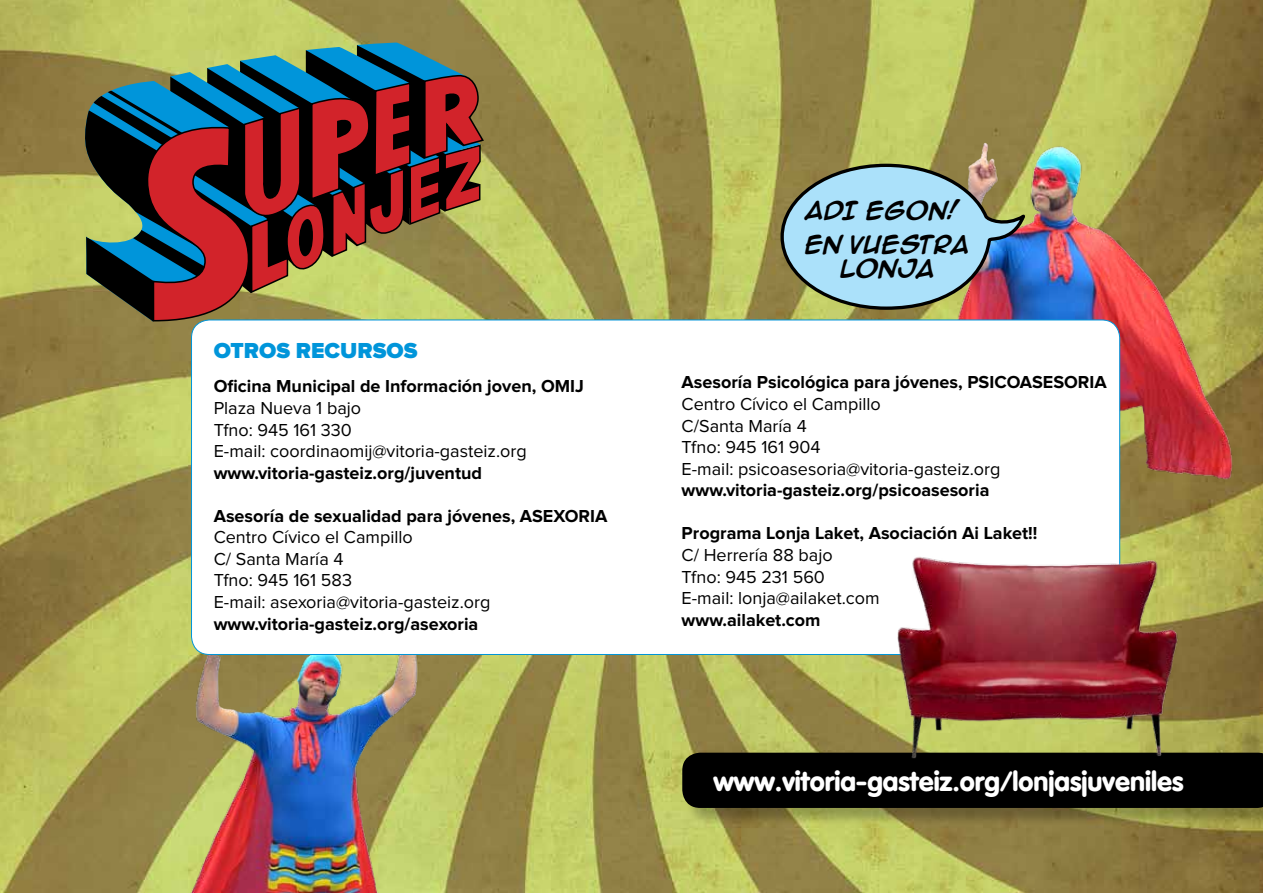
<style>
.page{position:relative;width:1263px;height:893px;background:#fff}
.page>*{position:absolute;margin:0;border:0;box-sizing:border-box;transform-origin:0 0}
.t1{font:900 27px "VAG Rounded";color:#fff}
.t2{font:900 22.5px "Proxima Nova";color:#0095da}
.t3{font:700 20.55px/33.5px "Anime Ace";letter-spacing:-.01em;color:#000}
.t4{font:18px/21.6px "Proxima Nova";color:#000}
.t5{font:700 18px "Proxima Nova";color:#000}
</style>
<div class="page">
<img style="left:0;top:0;width:1263px;height:893px">
<img style="left:48px;top:457px;width:445px;height:436px">
<div style="left:684px;top:755px;width:579px;height:72px;background:#000;opacity:.25"></div>
<div style="left:682px;top:753px;width:581px;height:55px;background:#000"></div>
<img style="left:833px;top:62px;width:402px;height:569px">
<img style="left:779px;top:162px;width:251px;height:149px">
<svg style="left:81px;top:42px;width:404px;height:715px;background:#837351"></svg>
<div style="left:191px;top:320px;width:929px;height:334px;background:#fff;border-radius:18px"></div>
<img style="left:872px;top:539px;width:327px;height:253px">
<p class="t2" style="left:214px;top:340px;width:114px">OTROS RECU</p>
<p class="t2" style="left:357px;top:340px;width:32px">RSOS</p>
<p class="t5" style="left:214px;top:378px;width:372px">Oficina Municipal de Información joven, OMIJ</p>
<p class="t4" style="left:214px;top:398px;width:315px">Plaza Nueva 1 bajo<br>Tfno: 945 161 330<br>E-mail: coordinaomij@vitoria-gasteiz.org</p>
<p class="t5" style="left:214px;top:464px;width:270px">www.vitoria-gasteiz.org/juventud</p>
<p class="t5" style="left:214px;top:507px;width:395px">Asesoría de sexualidad para jóvenes, ASEXORIA</p>
<p class="t4" style="left:214px;top:527px;width:278px">Centro Cívico el Campillo<br>C/ Santa María 4<br>Tfno: 945 161 583<br>E-mail: asexoria@vitoria-gasteiz.org</p>
<p class="t5" style="left:214px;top:615px;width:266px">www.vitoria-gasteiz.org/asexoria</p>
<p class="t3" style="left:804px;top:194px;width:168px">ADI EGON!<br>EN VUESTRA</p>
<p class="t3" style="left:840px;top:252px;width:97px">LONJA</p>
<p class="t5" style="left:682px;top:374px;width:427px">Asesoría Psicológica para jóvenes, PSICOASESORIA</p>
<p class="t4" style="left:682px;top:394px;width:320px">Centro Cívico el Campillo<br>C/Santa María 4<br>Tfno: 945 161 904<br>E-mail: psicoasesoria@vitoria-gasteiz.org</p>
<p class="t5" style="left:682px;top:482px;width:309px">www.vitoria-gasteiz.org/psicoasesoria</p>
<p class="t5" style="left:682px;top:525px;width:357px">Programa Lonja Laket, Asociación Ai Laket!!</p>
<p class="t4" style="left:682px;top:545px;width:199px">C/ Herrería 88 bajo<br>Tfno: 945 231 560<br>E-mail: lonja@ailaket.com</p>
<p class="t5" style="left:682px;top:611px;width:140px">www.ailaket.com</p>
<h1 class="t1" style="left:713px;top:765px;width:472px">www.vitoria-gasteiz.org/lonjasjuveniles</h1>
</div>
